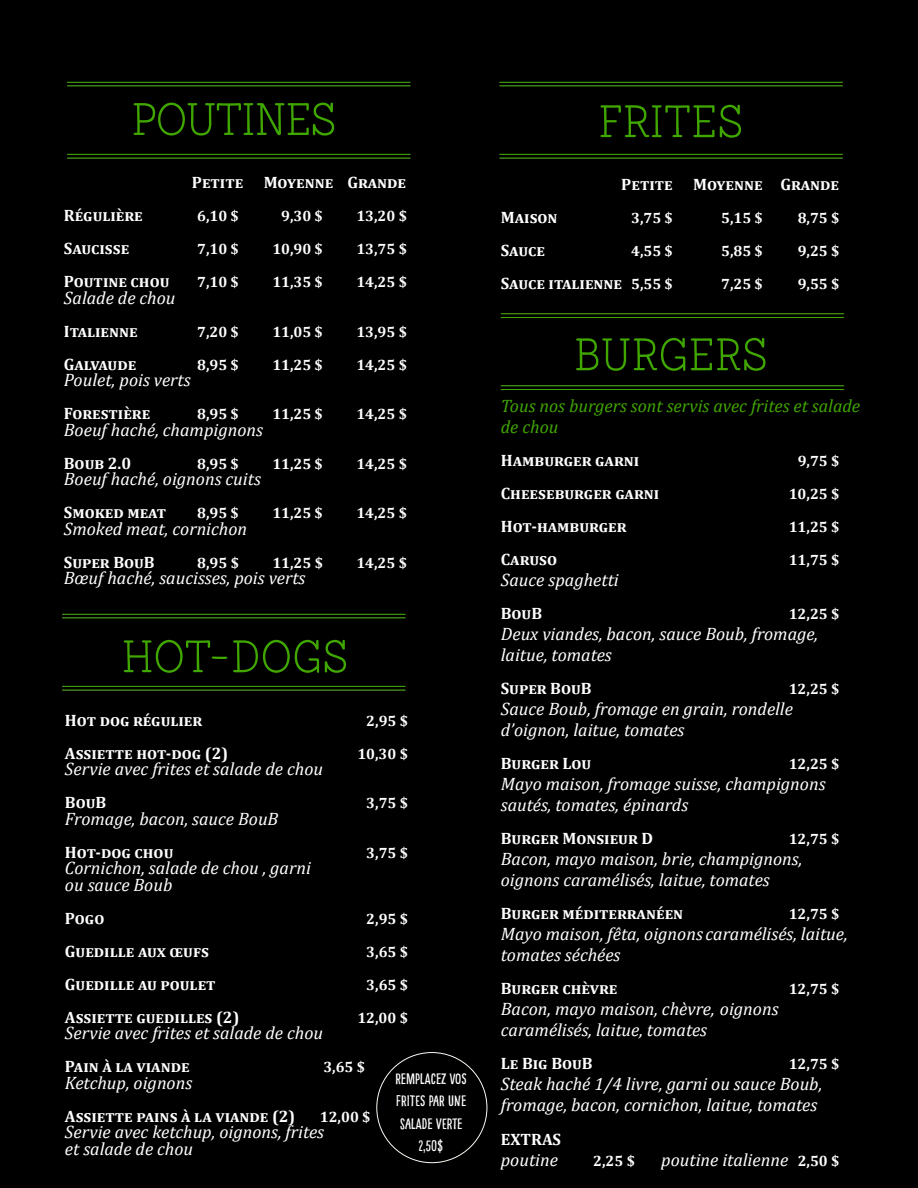
<style>
.page{position:relative;width:918px;height:1188px;background:#000}
.page>*{position:absolute;margin:0;border:0;box-sizing:border-box;transform-origin:0 0}
.t1{font:60px "Showcase Slab";color:#40a600}
.t2{font:60px "Showcase Slab";letter-spacing:-.02em;color:#40a600}
.t3{font:italic 18px/21px "Cambria";color:#fff}
.t4{font:italic 18px/21px "Cambria";color:#40a600}
.t5{font:700 16.5px "Cambria";color:#fff}
.t6{font:700 15px "Cambria";color:#fff}
.t7{font:15px/22.5px "Pinto NO 01";color:#fff;text-align:center}
.s1{font-size:15px}
.s2{font-weight:700;font-style:normal;font-size:15px}
</style>
<div class="page">
<hr style="left:67px;top:158px;width:343px;height:1px;background:#40a600">
<hr style="left:67px;top:154px;width:343px;height:1px;background:#40a600">
<hr style="left:67px;top:86px;width:343px;height:1px;background:#40a600">
<hr style="left:67px;top:82px;width:343px;height:1px;background:#40a600">
<hr style="left:62px;top:690px;width:343px;height:1px;background:#40a600">
<hr style="left:62px;top:686px;width:343px;height:1px;background:#40a600">
<hr style="left:62px;top:618px;width:343px;height:1px;background:#40a600">
<hr style="left:62px;top:614px;width:343px;height:1px;background:#40a600">
<hr style="left:500px;top:158px;width:343px;height:1px;background:#40a600">
<hr style="left:500px;top:154px;width:343px;height:1px;background:#40a600">
<hr style="left:500px;top:86px;width:343px;height:1px;background:#40a600">
<hr style="left:500px;top:82px;width:343px;height:1px;background:#40a600">
<hr style="left:501px;top:389px;width:343px;height:1px;background:#40a600">
<hr style="left:501px;top:385px;width:343px;height:1px;background:#40a600">
<hr style="left:501px;top:317px;width:343px;height:1px;background:#40a600">
<hr style="left:501px;top:313px;width:343px;height:1px;background:#40a600">
<h1 class="t2" style="left:131px;top:90px;width:207px">PoutineS</h1>
<p class="t5" style="left:192px;top:171px;width:216px">Petite Moyenne Grande</p>
<p class="t5" style="left:64px;top:204px;width:80px">Régulière</p>
<p class="t6" style="left:197px;top:206px;width:43px">6,10 $</p>
<p class="t6" style="left:281px;top:206px;width:43px">9,30 $</p>
<p class="t6" style="left:356px;top:206px;width:52px">13,20 $</p>
<p class="t5" style="left:64px;top:237px;width:67px">Saucisse</p>
<p class="t6" style="left:197px;top:239px;width:43px">7,10 $</p>
<p class="t6" style="left:272px;top:239px;width:52px">10,90 $</p>
<p class="t6" style="left:356px;top:239px;width:52px">13,75 $</p>
<p class="t5" style="left:64px;top:270px;width:107px">Poutine chou</p>
<p class="t6" style="left:197px;top:272px;width:43px">7,10 $</p>
<p class="t6" style="left:272px;top:272px;width:52px">11,35 $</p>
<p class="t6" style="left:356px;top:272px;width:52px">14,25 $</p>
<p class="t3" style="left:64px;top:286px;width:113px">Salade de chou</p>
<p class="t5" style="left:64px;top:319px;width:75px">Italienne</p>
<p class="t6" style="left:197px;top:321px;width:43px">7,20 $</p>
<p class="t6" style="left:272px;top:321px;width:52px">11,05 $</p>
<p class="t6" style="left:356px;top:321px;width:52px">13,95 $</p>
<p class="t5" style="left:64px;top:352px;width:74px">Galvaude</p>
<p class="t6" style="left:197px;top:354px;width:43px">8,95 $</p>
<p class="t6" style="left:272px;top:354px;width:52px">11,25 $</p>
<p class="t6" style="left:356px;top:354px;width:52px">14,25 $</p>
<p class="t3" style="left:64px;top:369px;width:128px">Poulet, pois verts</p>
<p class="t5" style="left:64px;top:402px;width:88px">Forestière</p>
<p class="t6" style="left:197px;top:404px;width:43px">8,95 $</p>
<p class="t6" style="left:272px;top:404px;width:52px">11,25 $</p>
<p class="t6" style="left:356px;top:404px;width:52px">14,25 $</p>
<p class="t3" style="left:64px;top:418px;width:201px">Boeuf haché, champignons</p>
<p class="t5" style="left:64px;top:451px;width:69px">Boub 2.0</p>
<p class="t6" style="left:197px;top:453px;width:43px">8,95 $</p>
<p class="t6" style="left:272px;top:453px;width:52px">11,25 $</p>
<p class="t6" style="left:356px;top:453px;width:52px">14,25 $</p>
<p class="t3" style="left:64px;top:468px;width:198px">Boeuf haché, oignons cuits</p>
<p class="t5" style="left:64px;top:501px;width:104px">Smoked meat</p>
<p class="t6" style="left:197px;top:503px;width:43px">8,95 $</p>
<p class="t6" style="left:272px;top:503px;width:52px">11,25 $</p>
<p class="t6" style="left:356px;top:503px;width:52px">14,25 $</p>
<p class="t3" style="left:64px;top:517px;width:185px">Smoked meat, cornichon</p>
<p class="t5" style="left:64px;top:550px;width:92px">Super BouB</p>
<p class="t6" style="left:197px;top:552px;width:43px">8,95 $</p>
<p class="t6" style="left:272px;top:552px;width:52px">11,25 $</p>
<p class="t6" style="left:356px;top:552px;width:52px">14,25 $</p>
<p class="t3" style="left:64px;top:567px;width:243px">Bœuf haché, saucisses, pois verts</p>
<h1 class="t1" style="left:121px;top:627px;width:228px">Hot-dogS</h1>
<p class="t5" style="left:65px;top:708px;width:139px">Hot dog régulier</p>
<p class="t6" style="left:366px;top:710px;width:43px">2,95 $</p>
<p class="t5" style="left:65px;top:741px;width:165px">Assiette hot-dog (2)</p>
<p class="t6" style="left:357px;top:743px;width:52px">10,30 $</p>
<p class="t3" style="left:65px;top:758px;width:260px">Servie avec frites et salade de chou</p>
<p class="t5" style="left:65px;top:791px;width:43px">BouB</p>
<p class="t6" style="left:366px;top:792px;width:43px">3,75 $</p>
<p class="t3" style="left:65px;top:807px;width:215px">Fromage, bacon, sauce BouB</p>
<p class="t5" style="left:65px;top:840px;width:110px">Hot-dog chou</p>
<p class="t6" style="left:366px;top:842px;width:43px">3,75 $</p>
<p class="t3" style="left:65px;top:859px;width:247px;line-height:16.5px">Cornichon, salade de chou , garni ou sauce Boub</p>
<p class="t5" style="left:65px;top:906px;width:41px">Pogo</p>
<p class="t6" style="left:366px;top:908px;width:43px">2,95 $</p>
<p class="t5" style="left:65px;top:939px;width:146px">Guedille aux œufs</p>
<p class="t6" style="left:366px;top:941px;width:43px">3,65 $</p>
<p class="t5" style="left:65px;top:972px;width:152px">Guedille au poulet</p>
<p class="t6" style="left:366px;top:974px;width:43px">3,65 $</p>
<p class="t5" style="left:65px;top:1005px;width:176px">Assiette guedilles (2)</p>
<p class="t6" style="left:357px;top:1007px;width:52px">12,00 $</p>
<p class="t3" style="left:65px;top:1022px;width:260px">Servie avec frites et salade de chou</p>
<p class="t5" style="left:65px;top:1055px;width:126px">Pain à la viande</p>
<p class="t6" style="left:323px;top:1056px;width:43px">3,65 $</p>
<p class="t3" style="left:65px;top:1071px;width:129px">Ketchup, oignons</p>
<p class="t5" style="left:65px;top:1104px;width:232px">Assiette pains à la viande (2)</p>
<p class="t6" style="left:320px;top:1106px;width:52px">12,00 $</p>
<p class="t3" style="left:65px;top:1123px;width:261px;line-height:16.5px">Servie avec ketchup, oignons, frites et salade de chou</p>
<p class="t7" style="left:395px;top:1068px;width:73px">REMPLACEZ VOS<br>FRITES PAR UNE<br>SALADE VERTE<br>2,50$</p>
<h1 class="t1" style="left:598px;top:92px;width:147px">Frites</h1>
<p class="t5" style="left:621px;top:173px;width:219px">Petite Moyenne Grande</p>
<p class="t5" style="left:501px;top:206px;width:58px">Maison</p>
<p class="t6" style="left:631px;top:208px;width:43px">3,75 $</p>
<p class="t6" style="left:721px;top:208px;width:43px">5,15 $</p>
<p class="t6" style="left:798px;top:208px;width:43px">8,75 $</p>
<p class="t5" style="left:501px;top:239px;width:46px">Sauce</p>
<p class="t6" style="left:631px;top:241px;width:43px">4,55 $</p>
<p class="t6" style="left:721px;top:241px;width:43px">5,85 $</p>
<p class="t6" style="left:798px;top:241px;width:43px">9,25 $</p>
<p class="t5" style="left:501px;top:272px;width:173px">Sauce italienne <span class="s1">5,55 $</span></p>
<p class="t6" style="left:721px;top:274px;width:43px">7,25 $</p>
<p class="t6" style="left:798px;top:274px;width:43px">9,55 $</p>
<h1 class="t1" style="left:574px;top:325px;width:196px">BURGERS</h1>
<p class="t4" style="left:501px;top:394px;width:361px">Tous nos burgers sont servis avec frites et salade de chou</p>
<p class="t5" style="left:501px;top:448px;width:140px">Hamburger garni</p>
<p class="t6" style="left:798px;top:450px;width:43px">9,75 $</p>
<p class="t5" style="left:501px;top:481px;width:160px">Cheeseburger garni</p>
<p class="t6" style="left:789px;top:483px;width:52px">10,25 $</p>
<p class="t5" style="left:501px;top:514px;width:127px">Hot-hamburger</p>
<p class="t6" style="left:789px;top:516px;width:52px">11,25 $</p>
<p class="t5" style="left:501px;top:547px;width:58px">Caruso</p>
<p class="t6" style="left:789px;top:549px;width:52px">11,75 $</p>
<p class="t3" style="left:501px;top:568px;width:119px">Sauce spaghetti</p>
<p class="t5" style="left:501px;top:601px;width:43px">BouB</p>
<p class="t6" style="left:789px;top:603px;width:52px">12,25 $</p>
<p class="t3" style="left:501px;top:622px;width:319px">Deux viandes, bacon, sauce Boub, fromage, laitue, tomates</p>
<p class="t5" style="left:501px;top:676px;width:92px">Super BouB</p>
<p class="t6" style="left:789px;top:678px;width:52px">12,25 $</p>
<p class="t3" style="left:501px;top:697px;width:294px">Sauce Boub, fromage en grain, rondelle d’oignon, laitue, tomates</p>
<p class="t5" style="left:501px;top:751px;width:92px">Burger Lou</p>
<p class="t6" style="left:789px;top:753px;width:52px">12,25 $</p>
<p class="t3" style="left:501px;top:772px;width:326px">Mayo maison, fromage suisse, champignons sautés, tomates, épinards</p>
<p class="t5" style="left:501px;top:826px;width:154px">Burger Monsieur D</p>
<p class="t6" style="left:789px;top:828px;width:52px">12,75 $</p>
<p class="t3" style="left:501px;top:847px;width:303px">Bacon, mayo maison, brie, champignons, oignons caramélisés, laitue, tomates</p>
<p class="t5" style="left:501px;top:901px;width:184px">Burger méditerranéen</p>
<p class="t6" style="left:789px;top:903px;width:52px">12,75 $</p>
<p class="t3" style="left:501px;top:922px;width:348px">Mayo maison, fêta, oignons caramélisés, laitue, tomates séchées</p>
<p class="t5" style="left:501px;top:976px;width:118px">Burger chèvre</p>
<p class="t6" style="left:789px;top:978px;width:52px">12,75 $</p>
<p class="t3" style="left:501px;top:997px;width:279px">Bacon, mayo maison, chèvre, oignons caramélisés, laitue, tomates</p>
<p class="t5" style="left:501px;top:1051px;width:93px">Le Big BouB</p>
<p class="t6" style="left:789px;top:1053px;width:52px">12,75 $</p>
<p class="t3" style="left:501px;top:1072px;width:323px">Steak haché 1/4 livre, garni ou sauce Boub, fromage, bacon, cornichon, laitue, tomates</p>
<p class="t5" style="left:501px;top:1128px;width:62px">EXTRAS</p>
<p class="t3" style="left:501px;top:1149px;width:59px">poutine</p>
<p class="t6" style="left:593px;top:1150px;width:43px">2,25 $</p>
<p class="t3" style="left:661px;top:1149px;width:179px">poutine italienne <span class="s2">2,50 $</span></p>
</div>
